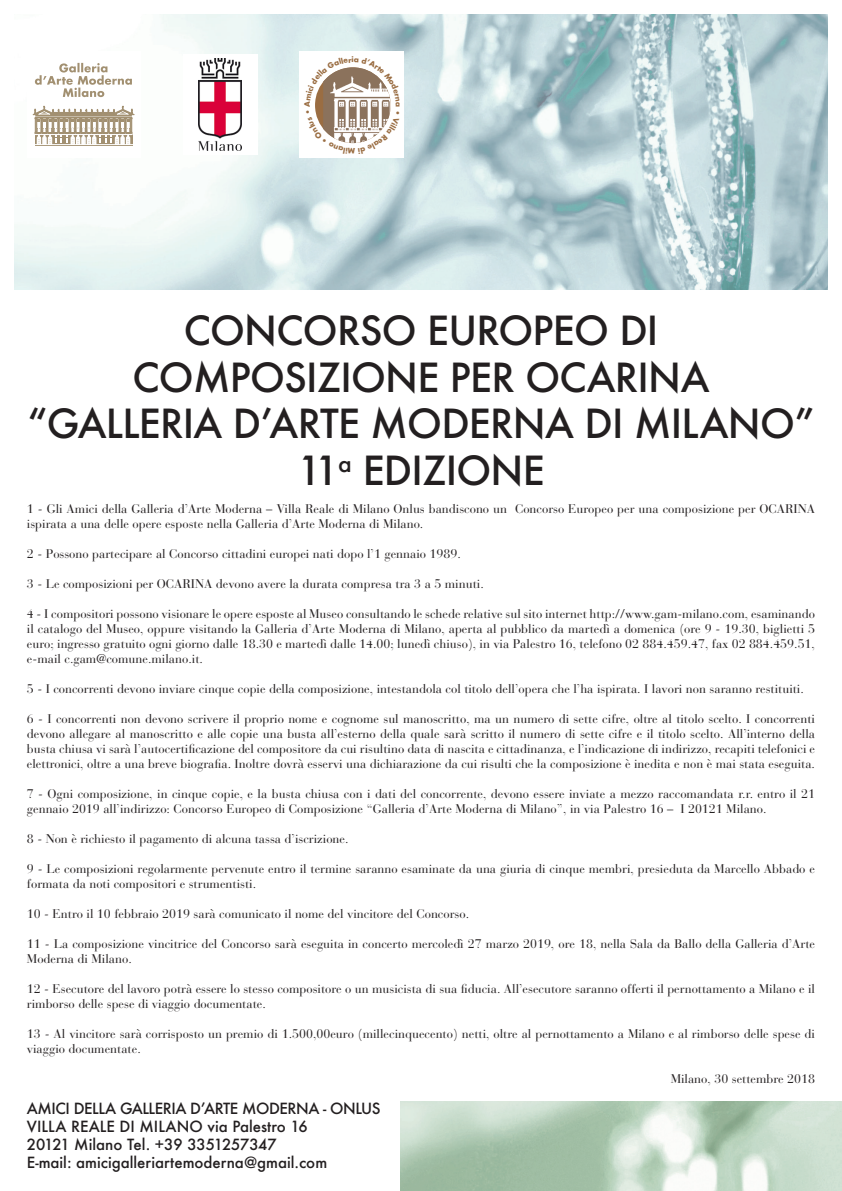
<style>
.page{position:relative;width:842px;height:1191px;background:#fff}
.page>*{position:absolute;margin:0;border:0;box-sizing:border-box;transform-origin:0 0}
.t1{font:500 39px "Futura";letter-spacing:-.02em;color:#231f20}
.t2{font:500 15px "Futura";color:#231f20}
.t3{font:500 15px "Futura";letter-spacing:-.03em;color:#231f20}
.t4{font:12.5px/15px "Bauer Bodoni";color:#231f20}
</style>
<div class="page">
<img style="left:14px;top:14px;width:814px;height:275px">
<img style="left:400px;top:1101px;width:442px;height:90px">
<div style="left:300px;top:51px;width:104px;height:107px;background:#fff"></div>
<div style="left:27px;top:51px;width:113px;height:107px;background:#fff"></div>
<div style="left:35px;top:134px;width:97px;height:12px;background:#ab9b7f"></div>
<svg style="left:32px;top:106px;width:103px;height:38px"></svg>
<hr style="left:35px;top:144px;width:98px;height:1px;background:#fff">
<hr style="left:34px;top:134px;width:99px;height:1px;background:#fff">
<svg style="left:35px;top:63px;width:97px;height:34px"></svg>
<div style="left:183px;top:54px;width:74px;height:101px;background:#fff"></div>
<img style="left:198px;top:58px;width:44px;height:92px">
<svg style="left:315px;top:67px;width:76px;height:77px"></svg>
<p class="t1" style="left:184px;top:303px;width:476px">CONCORSO EUROPEO DI</p>
<p class="t1" style="left:133px;top:350px;width:578px">COMPOSIZIONE PER OCARINA</p>
<p class="t1" style="left:27px;top:397px;width:789px">“GALLERIA D’ARTE MODERNA DI MILANO”</p>
<p class="t1" style="left:297px;top:444px;width:249px">11<sup>a</sup> EDIZIONE</p>
<p class="t4" style="left:27px;top:501px;width:790px">1 - Gli Amici della Galleria d’Arte Moderna – Villa Reale di Milano Onlus bandiscono un Concorso Europeo per una composizione per OCARINA ispirata a una delle opere esposte nella Galleria d’Arte Moderna di Milano.</p>
<p class="t4" style="left:27px;top:546px;width:435px">2 - Possono partecipare al Concorso cittadini europei nati dopo l’1 gennaio 1989.</p>
<p class="t4" style="left:27px;top:576px;width:458px">3 - Le composizioni per OCARINA devono avere la durata compresa tra 3 a 5 minuti.</p>
<p class="t4" style="left:27px;top:606px;width:790px;text-align:justify">4 - I compositori possono visionare le opere esposte al Museo consultando le schede relative sul sito internet http://www.gam-milano.com, esaminando il catalogo del Museo, oppure visitando la Galleria d’Arte Moderna di Milano, aperta al pubblico da martedì a domenica (ore 9 - 19.30, biglietti 5 euro; ingresso gratuito ogni giorno dalle 18.30 e martedì dalle 14.00; lunedì chiuso), in via Palestro 16, telefono 02 884.459.47, fax 02 884.459.51, e-mail c.gam@comune.milano.it.</p>
<p class="t4" style="left:27px;top:681px;width:778px">5 - I concorrenti devono inviare cinque copie della composizione, intestandola col titolo dell’opera che l’ha ispirata. I lavori non saranno restituiti.</p>
<p class="t4" style="left:27px;top:711px;width:790px;text-align:justify">6 - I concorrenti non devono scrivere il proprio nome e cognome sul manoscritto, ma un numero di sette cifre, oltre al titolo scelto. I concorrenti devono allegare al manoscritto e alle copie una busta all’esterno della quale sarà scritto il numero di sette cifre e il titolo scelto. All’interno della busta chiusa vi sarà l’autocertificazione del compositore da cui risultino data di nascita e cittadinanza, e l’indicazione di indirizzo, recapiti telefonici e elettronici, oltre a una breve biografia. Inoltre dovrà esservi una dichiarazione da cui risulti che la composizione è inedita e non è mai stata eseguita.</p>
<p class="t4" style="left:27px;top:786px;width:789px">7 - Ogni composizione, in cinque copie, e la busta chiusa con i dati del concorrente, devono essere inviate a mezzo raccomandata r.r. entro il 21 gennaio 2019 all’indirizzo: Concorso Europeo di Composizione “Galleria d’Arte Moderna di Milano”, in via Palestro 16 – I 20121 Milano.</p>
<p class="t4" style="left:27px;top:831px;width:323px">8 - Non è richiesto il pagamento di alcuna tassa d’iscrizione.</p>
<p class="t4" style="left:27px;top:861px;width:789px">9 - Le composizioni regolarmente pervenute entro il termine saranno esaminate da una giuria di cinque membri, presieduta da Marcello Abbado e formata da noti compositori e strumentisti.</p>
<p class="t4" style="left:27px;top:906px;width:444px">10 - Entro il 10 febbraio 2019 sarà comunicato il nome del vincitore del Concorso.</p>
<p class="t4" style="left:27px;top:936px;width:790px">11 - La composizione vincitrice del Concorso sarà eseguita in concerto mercoledì 27 marzo 2019, ore 18, nella Sala da Ballo della Galleria d’Arte<br>Moderna di Milano.</p>
<p class="t4" style="left:27px;top:981px;width:789px">12 - Esecutore del lavoro potrà essere lo stesso compositore o un musicista di sua fiducia. All’esecutore saranno offerti il pernottamento a Milano e il rimborso delle spese di viaggio documentate.</p>
<p class="t4" style="left:27px;top:1026px;width:789px">13 - Al vincitore sarà corrisposto un premio di 1.500,00euro (millecinquecento) netti, oltre al pernottamento a Milano e al rimborso delle spese di viaggio documentate.</p>
<p class="t4" style="left:671px;top:1071px;width:146px">Milano, 30 settembre 2018</p>
<p class="t3" style="left:27px;top:1098px;width:355px">AMICI DELLA GALLERIA D’ARTE MODERNA - ONLUS</p>
<p class="t2" style="left:27px;top:1116px;width:282px">VILLA REALE DI MILANO via Palestro 16</p>
<p class="t2" style="left:27px;top:1134px;width:251px">20121 Milano Tel. +39 3351257347</p>
<p class="t2" style="left:27px;top:1152px;width:302px">E-mail: amicigalleriartemoderna@gmail.com</p>
</div>
